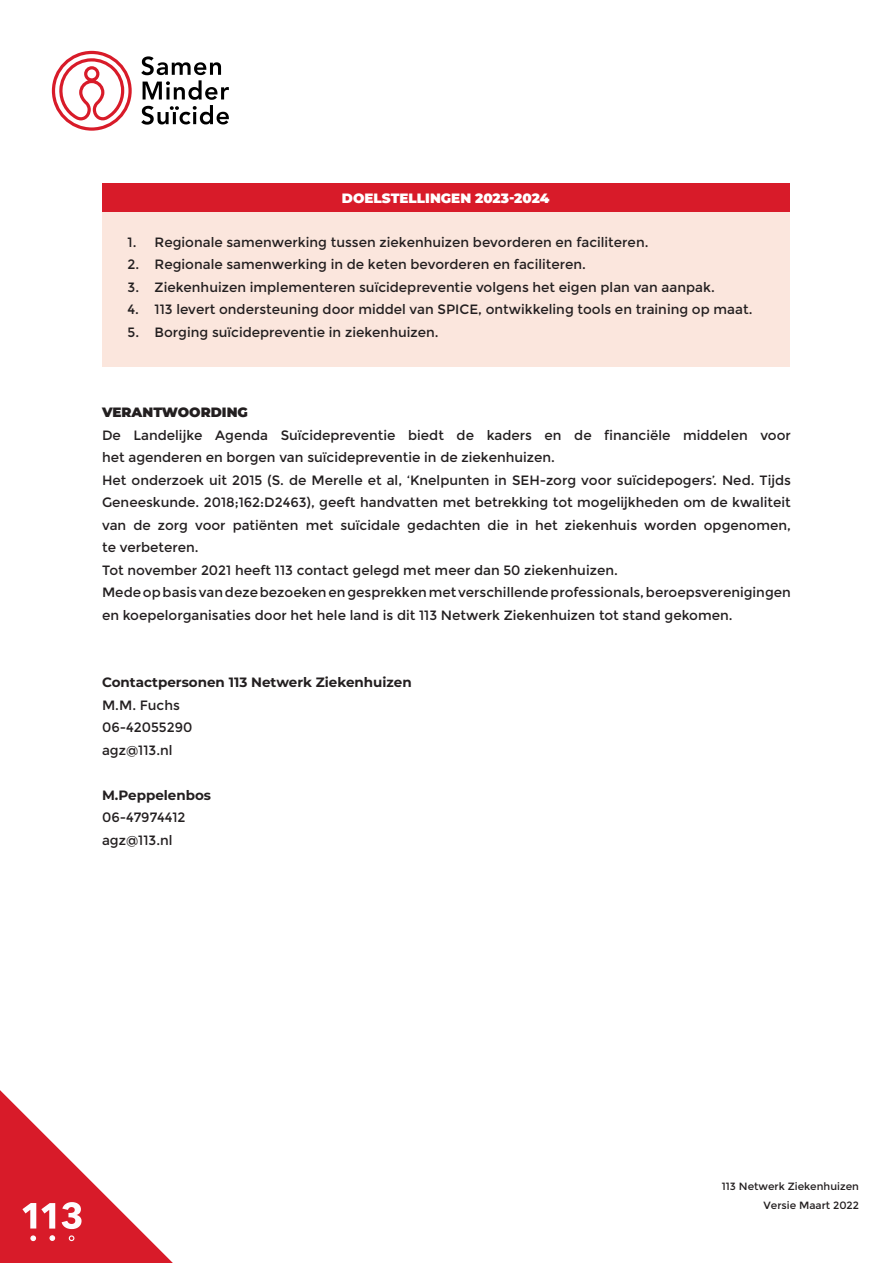
<style>
.page{position:relative;width:893px;height:1263px;background:#fff}
.page>*{position:absolute;margin:0;border:0;box-sizing:border-box;transform-origin:0 0}
.t1{font:13.5px/22.5px "Montserrat";color:#231f20}
.t2{font:700 13.5px "Montserrat";color:#231f20}
.t3{font:900 13.5px "Montserrat";color:#fff}
.t4{font:900 13.5px "Montserrat";color:#231f20}
.t5{font:10.5px/19.5px "Montserrat";color:#231f20;text-align:right}
</style>
<div class="page">
<svg style="left:0;top:1090px;width:173px;height:173px"></svg>
<svg style="left:141px;top:56px;width:88px;height:69px"></svg>
<svg style="left:52px;top:51px;width:80px;height:80px"></svg>
<div style="left:102px;top:183px;width:687px;height:30px;background:#d81b29"></div>
<div style="left:102px;top:213px;width:687px;height:154px;background:#fbe6dd"></div>
<p class="t3" style="left:342px;top:189px;width:209px">DOELSTELLINGEN 2023-2024</p>
<p class="t1" style="left:128px;top:231px;width:522px">1. Regionale samenwerking tussen ziekenhuizen bevorderen en faciliteren.</p>
<p class="t1" style="left:128px;top:253px;width:460px">2. Regionale samenwerking in de keten bevorderen en faciliteren.</p>
<p class="t1" style="left:128px;top:276px;width:589px">3. Ziekenhuizen implementeren suïcidepreventie volgens het eigen plan van aanpak.</p>
<p class="t1" style="left:128px;top:298px;width:626px">4. 113 levert ondersteuning door middel van SPICE, ontwikkeling tools en training op maat.</p>
<p class="t1" style="left:128px;top:321px;width:313px">5. Borging suïcidepreventie in ziekenhuizen.</p>
<p class="t4" style="left:102px;top:403px;width:147px">VERANTWOORDING</p>
<p class="t1" style="left:102px;top:424px;width:690px">De Landelijke Agenda Suïcidepreventie biedt de kaders en de financiële middelen voor het agenderen en borgen van suïcidepreventie in de ziekenhuizen.<br>Het onderzoek uit 2015 (S. de Merelle et al, ‘Knelpunten in SEH-zorg voor suïcidepogers’. Ned. Tijds Geneeskunde. 2018;162:D2463), geeft handvatten met betrekking tot mogelijkheden om de kwaliteit van de zorg voor patiënten met suïcidale gedachten die in het ziekenhuis worden opgenomen, te verbeteren.<br>Tot november 2021 heeft 113 contact gelegd met meer dan 50 ziekenhuizen.<br>Mede op basis van deze bezoeken en gesprekken met verschillende professionals, beroepsverenigingen en koepelorganisaties door het hele land is dit 113 Netwerk Ziekenhuizen tot stand gekomen.</p>
<p class="t2" style="left:102px;top:673px;width:311px">Contactpersonen 113 Netwerk Ziekenhuizen</p>
<p class="t1" style="left:102px;top:694px;width:92px">M.M. Fuchs<br>06-42055290 agz@113.nl</p>
<p class="t2" style="left:102px;top:786px;width:111px">M.Peppelenbos</p>
<p class="t1" style="left:102px;top:806px;width:85px">06-47974412 agz@113.nl</p>
<p class="t5" style="left:722px;top:1176px;width:138px">113 Netwerk Ziekenhuizen<br>Versie Maart 2022</p>
</div>
